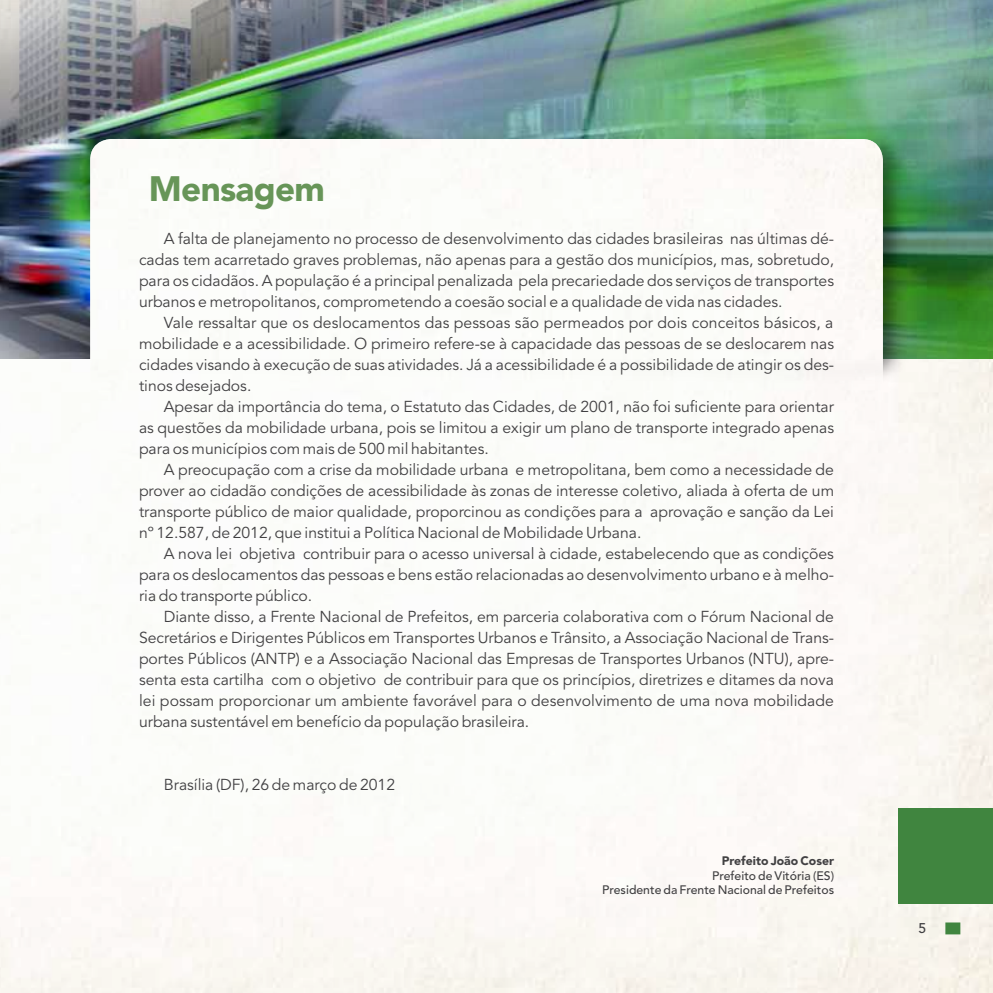
<style>
.page{position:relative;width:993px;height:993px;background:#fff}
.page>*{position:absolute;margin:0;border:0;box-sizing:border-box;transform-origin:0 0}
.t1{font:900 35px "Avenir LT Std";color:#679558}
.t2{font:15.75px/21px "Avenir LT Std";color:#414042;text-align:justify}
.t3{font:500 14px "Avenir LT Std";color:#414042}
.t4{font:500 12.25px/14.7px "Avenir LT Std";color:#414042;text-align:right}
.t5{font:900 12.25px "Avenir LT Std";color:#414042}
</style>
<div class="page">
<img style="left:0;top:358px;width:992px;height:634px">
<div style="left:945px;top:922px;width:15px;height:12px;background:#40853f;border:2px solid #40853f"></div>
<img style="left:0;top:0;width:992px;height:358px">
<div style="left:129px;top:134px;width:779px;height:251px;background:#000;opacity:.5"></div>
<img style="left:90px;top:139px;width:792px;height:678px">
<div style="left:898px;top:807px;width:94px;height:96px;background:#40853f"></div>
<h1 class="t1" style="left:149px;top:168px;width:177px">Mensagem</h1>
<p class="t2" style="left:139px;top:228px;width:696px;text-indent:25px">A falta de planejamento no processo de desenvolvimento das cidades brasileiras nas últimas dé&shy;cadas tem acarretado graves problemas, não apenas para a gestão dos municípios, mas, sobretudo, para os cidadãos. A população é a principal penalizada pela precariedade dos serviços de transportes urbanos e metropolitanos, comprometendo a coesão social e a qualidade de vida nas cidades.</p>
<p class="t2" style="left:139px;top:312px;width:696px;text-indent:25px">Vale ressaltar que os deslocamentos das pessoas são permeados por dois conceitos básicos, a mobilidade e a acessibilidade. O primeiro refere-se à capacidade das pessoas de se deslocarem nas cidades visando à execução de suas atividades. Já a acessibilidade é a possibilidade de atingir os des&shy;tinos desejados.</p>
<p class="t2" style="left:139px;top:396px;width:696px;text-indent:25px">Apesar da importância do tema, o Estatuto das Cidades, de 2001, não foi suficiente para orientar as questões da mobilidade urbana, pois se limitou a exigir um plano de transporte integrado apenas para os municípios com mais de 500 mil habitantes.</p>
<p class="t2" style="left:139px;top:459px;width:696px;text-indent:25px">A preocupação com a crise da mobilidade urbana e metropolitana, bem como a necessidade de prover ao cidadão condições de acessibilidade às zonas de interesse coletivo, aliada à oferta de um transporte público de maior qualidade, proporcinou as condições para a aprovação e sanção da Lei nº 12.587, de 2012, que institui a Política Nacional de Mobilidade Urbana.</p>
<p class="t2" style="left:139px;top:543px;width:696px;text-indent:25px">A nova lei objetiva contribuir para o acesso universal à cidade, estabelecendo que as condições para os deslocamentos das pessoas e bens estão relacionadas ao desenvolvimento urbano e à melho&shy;ria do transporte público.</p>
<p class="t2" style="left:139px;top:606px;width:696px;text-indent:25px">Diante disso, a Frente Nacional de Prefeitos, em parceria colaborativa com o Fórum Nacional de Secretários e Dirigentes Públicos em Transportes Urbanos e Trânsito, a Associação Nacional de Trans&shy;portes Públicos (ANTP) e a Associação Nacional das Empresas de Transportes Urbanos (NTU), apre&shy;senta esta cartilha com o objetivo de contribuir para que os princípios, diretrizes e ditames da nova lei possam proporcionar um ambiente favorável para o desenvolvimento de uma nova mobilidade urbana sustentável em benefício da população brasileira.</p>
<p class="t2" style="left:164px;top:774px;width:233px">Brasília (DF), 26 de março de 2012</p>
<p class="t5" style="left:721px;top:853px;width:114px">Prefeito João Coser</p>
<p class="t4" style="left:602px;top:868px;width:233px">Prefeito de Vitória (ES)<br>Presidente da Frente Nacional de Prefeitos</p>
<p class="t3" style="left:918px;top:919px;width:9px">5</p>
</div>
